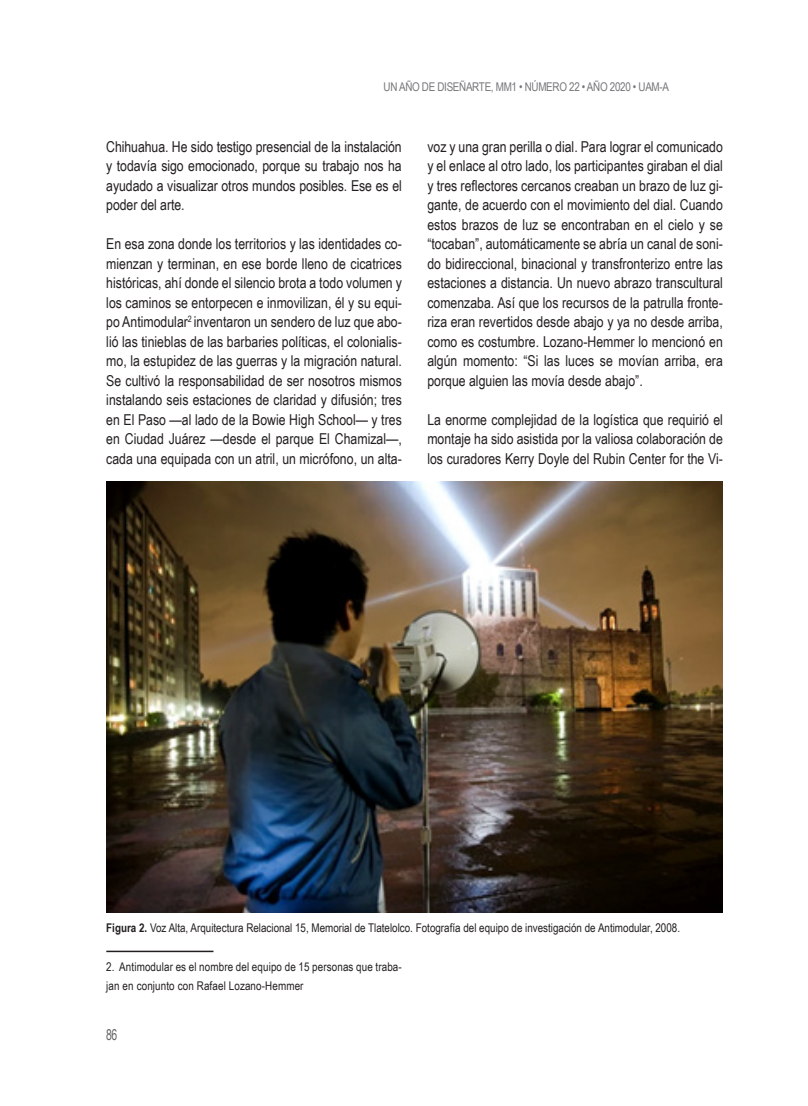
<style>
.page{position:relative;width:808px;height:1106px;background:#fff}
.page>*{position:absolute;margin:0;border:0;box-sizing:border-box;transform-origin:0 0}
.Cuerpo{font:15px/19.5px "Arial Narrow";color:#231f20;text-align:justify}
.t1{font:15px "Arial Narrow";color:#636366;scale:.85 1}
.fig{font:12px "Arial Narrow";color:#231f20}
.nota{font:12px/19.5px "Arial Narrow";letter-spacing:.01em;color:#231f20}
.t2{font:12px "Arial Narrow";letter-spacing:-.025em;color:#757679}
.s1{font-weight:700}
</style>
<div class="page">
<hr style="left:106px;top:950px;width:107px;height:2px;background:#231f20">
<img style="left:106px;top:482px;width:617px;height:430px">
<p class="t2" style="left:384px;top:78px;width:287px">UN AÑO DE DISEÑARTE, MM1 • NÚMERO 22 • AÑO 2020 • UAM-A</p>
<p class="Cuerpo" style="left:106px;top:136px;width:297px">Chihuahua. He sido testigo presencial de la instalación y todavía sigo emocionado, porque su trabajo nos ha ayudado a visualizar otros mundos posibles. Ese es el poder del arte.</p>
<p class="Cuerpo" style="left:106px;top:233px;width:297px">En esa zona donde los territorios y las identidades co&shy;mienzan y terminan, en ese borde lleno de cicatrices históricas, ahí donde el silencio brota a todo volumen y los caminos se entorpecen e inmovilizan, él y su equi&shy;po Antimodular<sup>2</sup> inventaron un sendero de luz que abo&shy;lió las tinieblas de las barbaries políticas, el colonialis&shy;mo, la estupidez de las guerras y la migración natural.<br>Se cultivó la responsabilidad de ser nosotros mismos instalando seis estaciones de claridad y difusión; tres en El Paso —al lado de la Bowie High School— y tres en Ciudad Juárez —desde el parque El Chamizal—, cada una equipada con un atril, un micrófono, un alta-</p>
<p class="Cuerpo" style="left:427px;top:136px;width:297px">voz y una gran perilla o dial. Para lograr el comunicado y el enlace al otro lado, los participantes giraban el dial y tres reflectores cercanos creaban un brazo de luz gi&shy;gante, de acuerdo con el movimiento del dial. Cuando estos brazos de luz se encontraban en el cielo y se “tocaban”, automáticamente se abría un canal de soni&shy;do bidireccional, binacional y transfronterizo entre las estaciones a distancia. Un nuevo abrazo transcultural comenzaba. Así que los recursos de la patrulla fronte&shy;riza eran revertidos desde abajo y ya no desde arriba, como es costumbre. Lozano-Hemmer lo mencionó en algún momento: “Si las luces se movían arriba, era porque alguien las movía desde abajo”.</p>
<p class="Cuerpo" style="left:427px;top:409px;width:297px">La enorme complejidad de la logística que requirió el montaje ha sido asistida por la valiosa colaboración de los curadores Kerry Doyle del Rubin Center for the Vi-</p>
<p class="fig" style="left:106px;top:918px;width:575px"><span class="s1">Figura 2.</span> Voz Alta, Arquitectura Relacional 15, Memorial de Tlatelolco. Fotografía del equipo de investigación de Antimodular, 2008.</p>
<p class="nota" style="left:106px;top:956px;width:297px">2. Antimodular es el nombre del equipo de 15 personas que traba&shy;jan en conjunto con Rafael Lozano-Hemmer</p>
<p class="t1" style="left:106px;top:1024px;width:15px">86</p>
</div>
